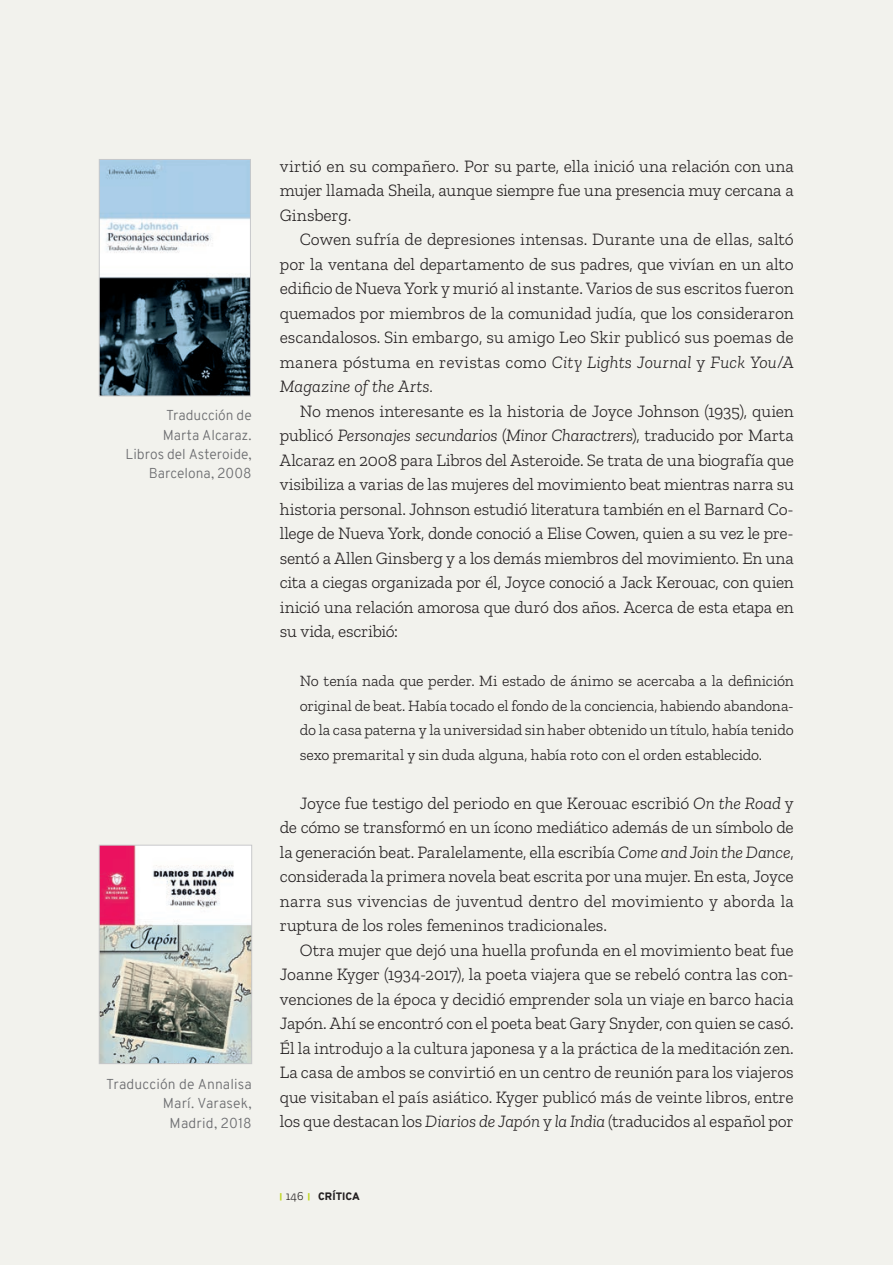
<style>
.page{position:relative;width:893px;height:1265px;background:#f2f2ed}
.page>*{position:absolute;margin:0;border:0;box-sizing:border-box;transform-origin:0 0}
.Cuerpo_del_texto{font:300 17.5px/24.5px "Zilla Slab";letter-spacing:-.01em;color:#231f20;text-align:justify}
.Sangrado_primer_párr{font:300 15.75px/24.5px "Zilla Slab";letter-spacing:-.005em;color:#231f20;text-align:justify}
.Reseña_ficha_pág__iz{font:300 14px/19.2px "Overpass";letter-spacing:.005em;color:#6c6d70;text-align:right}
.t1{font:900 10.5px "Overpass";letter-spacing:.01em;color:#231f20}
.s1{font-style:italic}
.s2{font-family:"Zilla Slab";font-weight:300;font-size:12.25px}
</style>
<div class="page">
<svg style="left:280px;top:1193px;width:2px;height:7px"></svg>
<svg style="left:308px;top:1193px;width:2px;height:7px"></svg>
<img style="left:101px;top:161px;width:148px;height:233px">
<div style="left:99px;top:159px;width:152px;height:237px;border:1px solid #c7c8ca"></div>
<img style="left:101px;top:847px;width:149px;height:215px">
<div style="left:99px;top:845px;width:153px;height:219px;border:1px solid #c7c8ca"></div>
<p class="Reseña_ficha_pág__iz" style="left:166px;top:406px;width:87px">Traducción de</p>
<p class="Reseña_ficha_pág__iz" style="left:163px;top:425px;width:90px">Marta Alcaraz.</p>
<p class="Reseña_ficha_pág__iz" style="left:126px;top:444px;width:128px">Libros del Asteroide,</p>
<p class="Reseña_ficha_pág__iz" style="left:149px;top:464px;width:104px">Barcelona, 2008</p>
<p class="Reseña_ficha_pág__iz" style="left:106px;top:1075px;width:147px">Traducción de Annalisa<br>Marí. Varasek,</p>
<p class="Reseña_ficha_pág__iz" style="left:170px;top:1113px;width:84px">Madrid, 2018</p>
<p class="Cuerpo_del_texto" style="left:280px;top:154px;width:515px">virtió en su compañero. Por su parte, ella inició una relación con una mujer llamada Sheila, aunque siempre fue una presencia muy cercana a Ginsberg.</p>
<p class="Cuerpo_del_texto" style="left:280px;top:227px;width:515px;text-indent:20px">Cowen sufría de depresiones intensas. Durante una de ellas, saltó por la ventana del departamento de sus padres, que vivían en un alto edificio de Nueva York y murió al instante. Varios de sus escritos fueron quemados por miembros de la comunidad judía, que los consideraron escandalosos. Sin embargo, su amigo Leo Skir publicó sus poemas de manera póstuma en revistas como <span class="s1">City Lights Journal</span> y <span class="s1">Fuck You/A Magazine of the Arts.</span></p>
<p class="Cuerpo_del_texto" style="left:280px;top:399px;width:515px;text-indent:20px">No menos interesante es la historia de Joyce Johnson (1935), quien publicó <span class="s1">Personajes secundarios</span> (<span class="s1">Minor Charactrers</span>), traducido por Marta Alcaraz en 2008 para Libros del Asteroide. Se trata de una biografía que visibiliza a varias de las mujeres del movimiento beat mientras narra su historia personal. Johnson estudió literatura también en el Barnard Co&shy;llege de Nueva York, donde conoció a Elise Cowen, quien a su vez le pre&shy;sentó a Allen Ginsberg y a los demás miembros del movimiento. En una cita a ciegas organizada por él, Joyce conoció a Jack Kerouac, con quien inició una relación amorosa que duró dos años. Acerca de esta etapa en su vida, escribió:</p>
<p class="Sangrado_primer_párr" style="left:300px;top:669px;width:496px">No tenía nada que perder. Mi estado de ánimo se acercaba a la definición original de beat. Había tocado el fondo de la conciencia, habiendo abandona&shy;do la casa paterna y la universidad sin haber obtenido un título, había tenido sexo premarital y sin duda alguna, había roto con el orden establecido.</p>
<p class="Cuerpo_del_texto" style="left:280px;top:791px;width:515px;text-indent:20px">Joyce fue testigo del periodo en que Kerouac escribió <span class="s1">On the Road</span> y de cómo se transformó en un ícono mediático además de un símbolo de la generación beat. Paralelamente, ella escribía <span class="s1">Come and Join the Dance</span>, considerada la primera novela beat escrita por una mujer. En esta, Joyce narra sus vivencias de juventud dentro del movimiento y aborda la ruptura de los roles femeninos tradicionales.</p>
<p class="Cuerpo_del_texto" style="left:280px;top:938px;width:515px;text-indent:20px">Otra mujer que dejó una huella profunda en el movimiento beat fue Joanne Kyger (1934-2017), la poeta viajera que se rebeló contra las con&shy;venciones de la época y decidió emprender sola un viaje en barco hacia Japón. Ahí se encontró con el poeta beat Gary Snyder, con quien se casó.<br>Él la introdujo a la cultura japonesa y a la práctica de la meditación zen.<br>La casa de ambos se convirtió en un centro de reunión para los viajeros que visitaban el país asiático. Kyger publicó más de veinte libros, entre los que destacan los <span class="s1">Diarios de Japón</span> y <span class="s1">la India</span> (traducidos al español por</p>
<p class="t1" style="left:286px;top:1189px;width:76px"><span class="s2">146</span> CRÍTICA</p>
</div>
